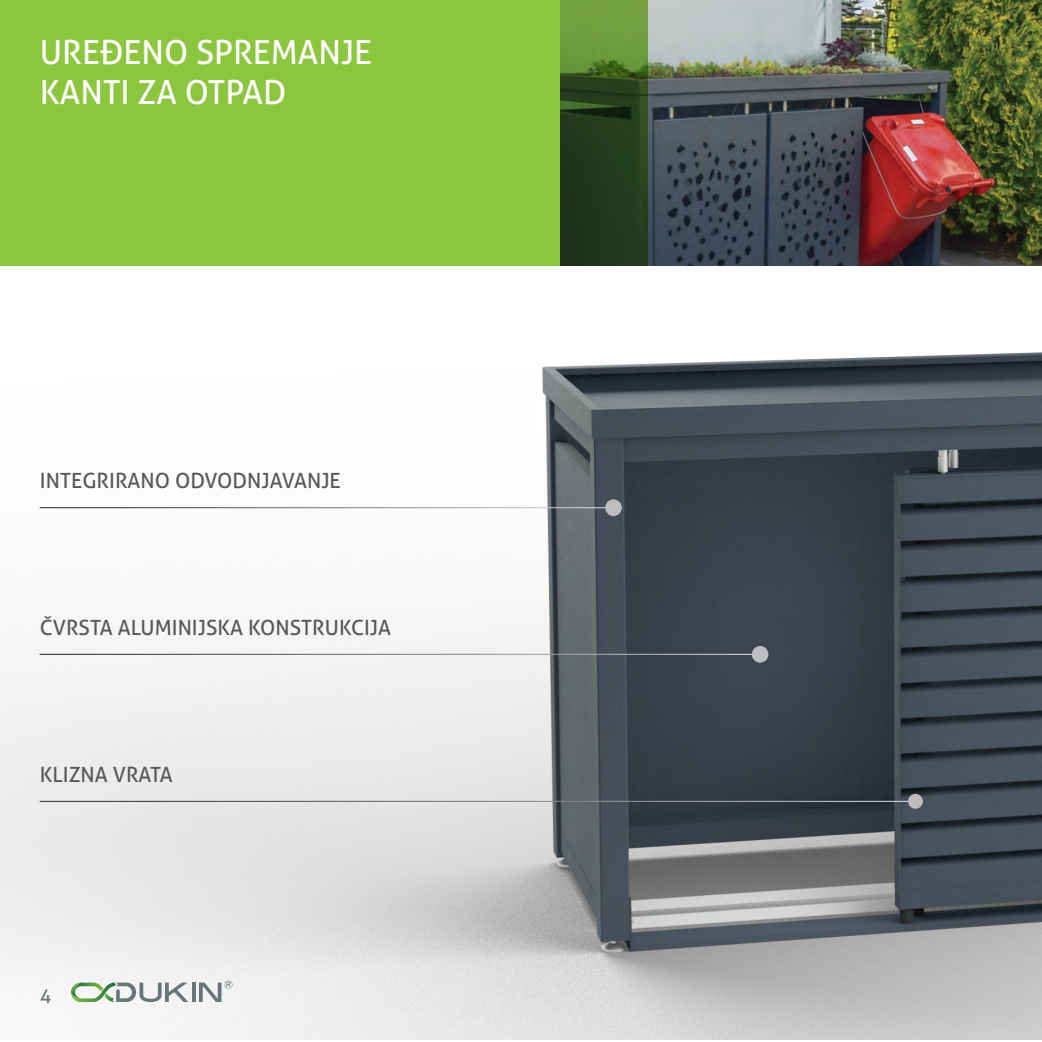
<style>
.page{position:relative;width:1042px;height:1042px;background:#fff}
.page>*{position:absolute;margin:0;border:0;box-sizing:border-box;transform-origin:0 0}
.t1{font:33.25px/39.9px "Aller";color:#fff}
.t2{font:21px "Aller";color:#57585a}
.t3{font:19.25px "Aller";color:#6c7c7c}
</style>
<div class="page">
<img style="left:1px;top:265px;width:1041px;height:774px">
<div style="left:0;top:0;width:1002px;height:265px;background:#8bc63e"></div>
<hr style="left:40px;top:654px;width:718px;height:1px;background:#fff">
<div style="left:752px;top:647px;width:15px;height:15px;background:#bdbebf;border-radius:50%"></div>
<div style="left:752px;top:646px;width:16px;height:16px;border:2px solid #bdbebf;border-radius:50%"></div>
<hr style="left:40px;top:507px;width:572px;height:1px;background:#fff">
<div style="left:606px;top:500px;width:15px;height:15px;background:#bdbebf;border-radius:50%"></div>
<div style="left:605px;top:499px;width:17px;height:17px;border:2px solid #bdbebf;border-radius:50%"></div>
<hr style="left:40px;top:801px;width:873px;height:1px;background:#fff">
<div style="left:908px;top:794px;width:15px;height:15px;background:#bebdbe;border-radius:50%"></div>
<img style="left:647px;top:0;width:395px;height:265px">
<svg style="left:560px;top:0;width:87px;height:265px;background:#365524"></svg>
<h1 class="t1" style="left:40px;top:32px;width:329px">UREĐENO SPREMANJE<br>KANTI ZA OTPAD</h1>
<p class="t2" style="left:40px;top:468px;width:89px">INTEGRIRAN</p>
<p class="t2" style="left:155px;top:468px;width:91px">O ODVODNJA</p>
<p class="t2" style="left:282px;top:468px;width:61px">VANJ E</p>
<p class="t2" style="left:40px;top:615px;width:286px">ČVRSTA ALUMI NIJSKA KONSTRUK</p>
<p class="t2" style="left:351px;top:615px;width:30px">CIJA</p>
<p class="t2" style="left:40px;top:762px;width:134px">KLIZNA VRATA</p>
<p class="t3" style="left:40px;top:983px;width:13px">4</p>
</div>
